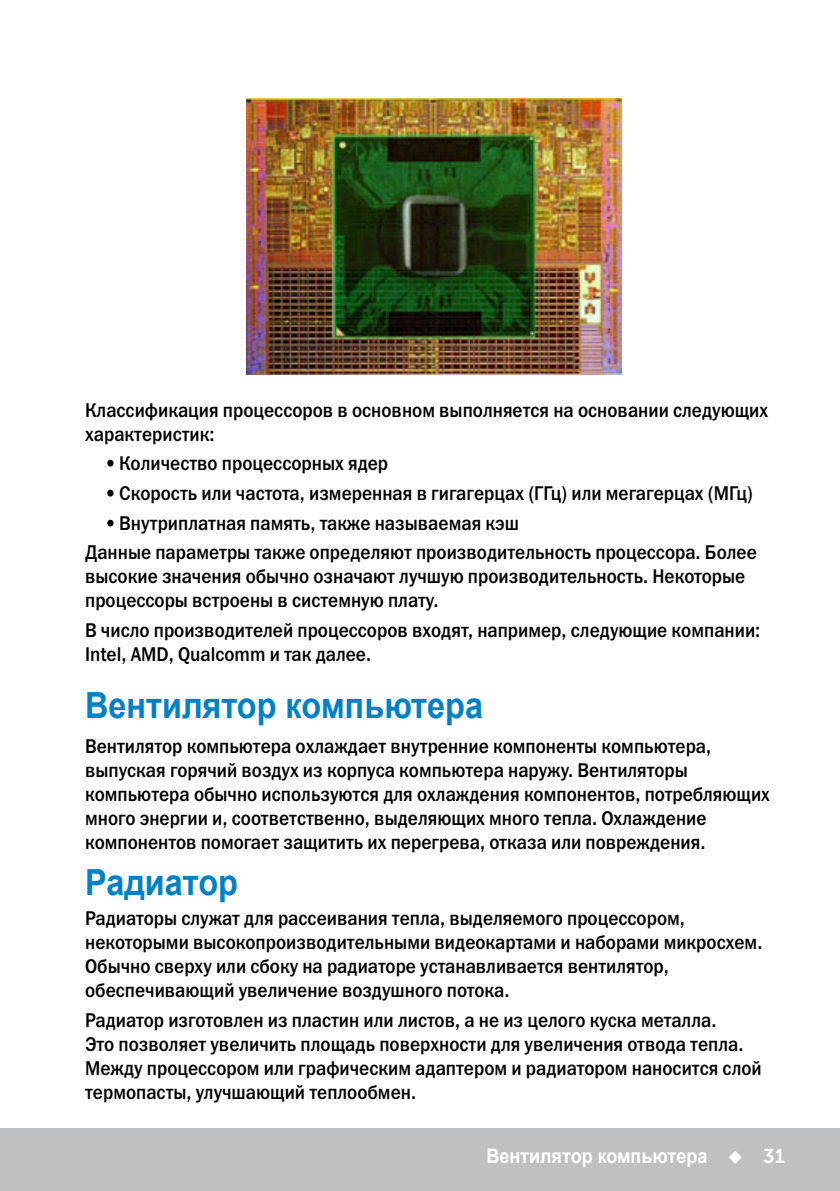
<style>
.page{position:relative;width:840px;height:1191px;background:#fff}
.page>*{position:absolute;margin:0;border:0;box-sizing:border-box;transform-origin:0 0}
.Head1{font:700 36px "Arial";color:#0081c6;scale:.9 1}
.Paragraph{font:700 36px "Arial";color:#0081c6;scale:.9 1}
.Paragraph-2{font:20px/24px "Franklin Gothic Medium C";color:#000;scale:.9 1}
.t1{font:700 20px "Arial";color:#fff;scale:.9 1}
.s1{font-family:"Museo Sans For Dell 700";font-weight:400}
</style>
<div class="page">
<div style="left:0;top:1128px;width:839px;height:63px;background:#bec0c2"></div>
<img style="left:246px;top:99px;width:375px;height:276px">
<p class="Paragraph-2" style="left:85px;top:397px;width:760px">Классификация процессоров в основном выполняется на основании следующих характеристик:</p>
<p class="Paragraph-2" style="left:105px;top:451px;width:316px">• Количество процессорных ядер</p>
<p class="Paragraph-2" style="left:105px;top:481px;width:721px">• Скорость или частота, измеренная в гигагерцах (ГГц) или мегагерцах (МГц)</p>
<p class="Paragraph-2" style="left:105px;top:510px;width:461px">• Внутриплатная память, также называемая кэш</p>
<p class="Paragraph-2" style="left:85px;top:540px;width:747px">Данные параметры также определяют производительность процессора. Более высокие значения обычно означают лучшую производительность. Некоторые процессоры встроены в системную плату.</p>
<p class="Paragraph-2" style="left:85px;top:618px;width:751px">В число производителей процессоров входят, например, следующие компании:<br>Intel, AMD, Qualcomm и так далее.</p>
<p class="Head1" style="left:85px;top:681px;width:443px">Вентилятор компьютера</p>
<p class="Paragraph-2" style="left:85px;top:734px;width:762px">Вентилятор компьютера охлаждает внутренние компоненты компьютера, выпуская горячий воздух из корпуса компьютера наружу. Вентиляторы компьютера обычно используются для охлаждения компонентов, потребляющих много энергии и, соответственно, выделяющих много тепла. Охлаждение компонентов помогает защитить их перегрева, отказа или повреждения.</p>
<p class="Paragraph" style="left:85px;top:858px;width:171px">Радиатор</p>
<p class="Paragraph-2" style="left:85px;top:905px;width:753px">Радиаторы служат для рассеивания тепла, выделяемого процессором, некоторыми высокопроизводительными видеокартами и наборами микросхем.<br>Обычно сверху или сбоку на радиаторе устанавливается вентилятор, обеспечивающий увеличение воздушного потока.</p>
<p class="Paragraph-2" style="left:85px;top:1007px;width:752px">Радиатор изготовлен из пластин или листов, а не из целого куска металла.<br>Это позволяет увеличить площадь поверхности для увеличения отвода тепла.<br>Между процессором или графическим адаптером и радиатором наносится слой термопасты, улучшающий теплообмен.</p>
<p class="t1" style="left:486px;top:1142px;width:333px">Вентилятор компьютера ◆ <span class="s1">31</span></p>
</div>
